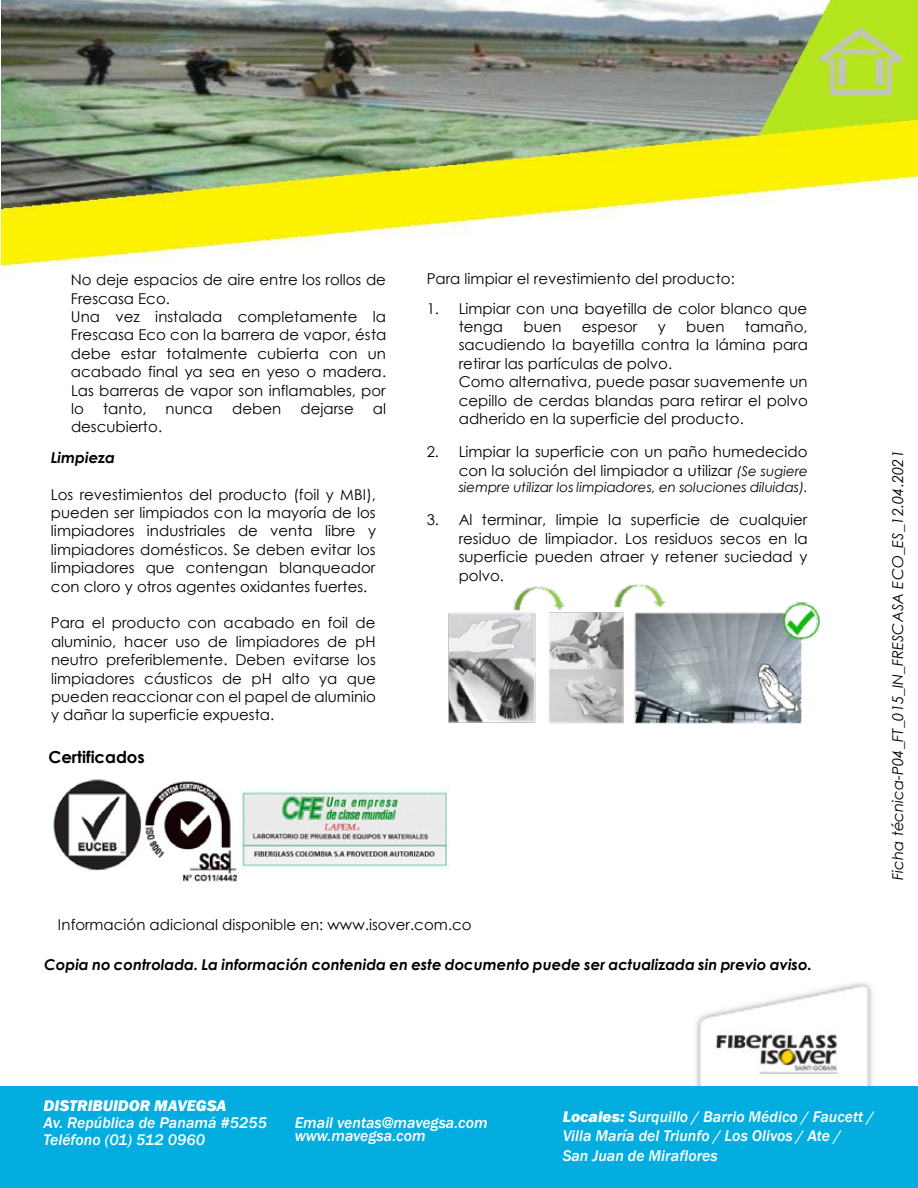
<style>
.page{position:relative;width:918px;height:1188px;background:#fff}
.page>*{position:absolute;margin:0;border:0;box-sizing:border-box;transform-origin:0 0}
.t1{font:700 16.5px "Century Gothic";color:#000}
.t2{font:italic 500 15.9px/19px "Franklin Gothic";color:#fff}
.t3{font:italic 800 15.9px "Franklin Gothic";color:#fff}
.t4{font:15px/18.5px "Century Gothic";color:#000}
.t5{font:italic 700 15px "Century Gothic";color:#000}
.t6{font:italic 15px "Century Gothic";color:#000}
.t7{font:italic 13.5px "Century Gothic";color:#000}
.s1{font-style:italic;font-size:13.5px}
.s2{font-weight:800}
</style>
<div class="page">
<img style="left:696px;top:982px;width:176px;height:104px">
<img style="left:2px;top:0;width:916px;height:275px">
<img style="left:53px;top:779px;width:396px;height:103px">
<img style="left:448px;top:584px;width:372px;height:140px">
<div style="left:0;top:1086px;width:918px;height:102px;background:#03addf"></div>
<p class="t4" style="left:71px;top:270px;width:317px">No deje espacios de aire entre los rollos de<br>Frescasa Eco.<br>Una vez instalada completamente la<br>Frescasa Eco con la barrera de vapor, ésta debe estar totalmente cubierta con un acabado final ya sea en yeso o madera.<br>Las barreras de vapor son inflamables, por lo</p>
<p class="t4" style="left:103px;top:399px;width:45px">tanto,</p>
<p class="t4" style="left:166px;top:399px;width:49px">nunca</p>
<p class="t4" style="left:232px;top:399px;width:51px">deben</p>
<p class="t4" style="left:300px;top:399px;width:55px">dejarse</p>
<p class="t4" style="left:373px;top:399px;width:15px">al</p>
<p class="t4" style="left:71px;top:417px;width:93px">descubierto.</p>
<p class="t5" style="left:51px;top:446px;width:66px">Limpieza</p>
<p class="t4" style="left:51px;top:485px;width:327px;text-align:justify">Los revestimientos del producto (foil y MBI), pueden ser limpiados con la mayoría de los limpiadores industriales de venta libre y limpiadores domésticos. Se deben evitar los limpiadores que contengan blanqueador con cloro y otros agentes oxidantes fuertes.</p>
<p class="t4" style="left:51px;top:614px;width:327px;text-align:justify">Para el producto con acabado en foil de aluminio, hacer uso de limpiadores de pH neutro preferiblemente. Deben evitarse los limpiadores cáusticos de pH alto ya que pueden reaccionar con el papel de aluminio y dañar la superficie expuesta.</p>
<p class="t1" style="left:48px;top:744px;width:98px">Certificados</p>
<p class="t4" style="left:427px;top:270px;width:310px">Para limpiar el revestimiento del producto:</p>
<p class="t4" style="left:459px;top:299px;width:350px;text-indent:-32px">1. Limpiar con una bayetilla de color blanco que tenga</p>
<p class="t4" style="left:459px;top:317px;width:351px;text-indent:286px">tamaño, sacudiendo la bayetilla contra la lámina para retirar las partículas de polvo.<br>Como alternativa, puede pasar suavemente un cepillo de cerdas blandas para retirar el polvo adherido en la superficie del producto.</p>
<p class="t4" style="left:427px;top:442px;width:383px;text-align:right">2. Limpiar la superficie con un paño humedecido con la solución del limpiador a utilizar <span class="s1">(Se sugiere</span></p>
<p class="t7" style="left:459px;top:478px;width:351px">siempre utilizar los limpiadores, en soluciones diluidas).</p>
<p class="t4" style="left:459px;top:510px;width:350px;text-align:justify;text-indent:-32px">3. Al terminar, limpie la superficie de cualquier residuo de limpiador. Los residuos secos en la superficie pueden atraer y retener suciedad y polvo.</p>
<p class="t4" style="left:523px;top:317px;width:40px">buen</p>
<p class="t4" style="left:582px;top:317px;width:57px">espesor</p>
<p class="t4" style="left:658px;top:317px;width:10px">y</p>
<p class="t4" style="left:686px;top:317px;width:40px">buen</p>
<p class="t4" style="left:58px;top:915px;width:415px">Información adicional disponible en: www.isover.com.co</p>
<p class="t5" style="left:44px;top:953px;width:769px">Copia no controlada. La información contenida en este documento puede ser actualizada sin previo aviso.</p>
<p class="t6" style="left:887px;top:880px;width:432px;rotate:-90deg">Ficha técnica-P04_FT_015_IN_FRESCASA ECO_ES_12.04.2021</p>
<p class="t3" style="left:44px;top:1095px;width:184px">DISTRIBUIDOR MAVEGSA</p>
<p class="t2" style="left:44px;top:1114px;width:225px;line-height:17.1px">Av. República de Panamá #5255<br>Teléfono (01) 512 0960</p>
<p class="t2" style="left:295px;top:1116px;width:195px;line-height:13.8px">Email ventas@mavegsa.com www.mavegsa.com</p>
<p class="t2" style="left:563px;top:1108px;width:313px"><span class="s2">Locales:</span> Surquillo / Barrio Médico / Faucett /<br>Villa María del Triunfo / Los Olivos / Ate /<br>San Juan de Miraflores</p>
</div>
